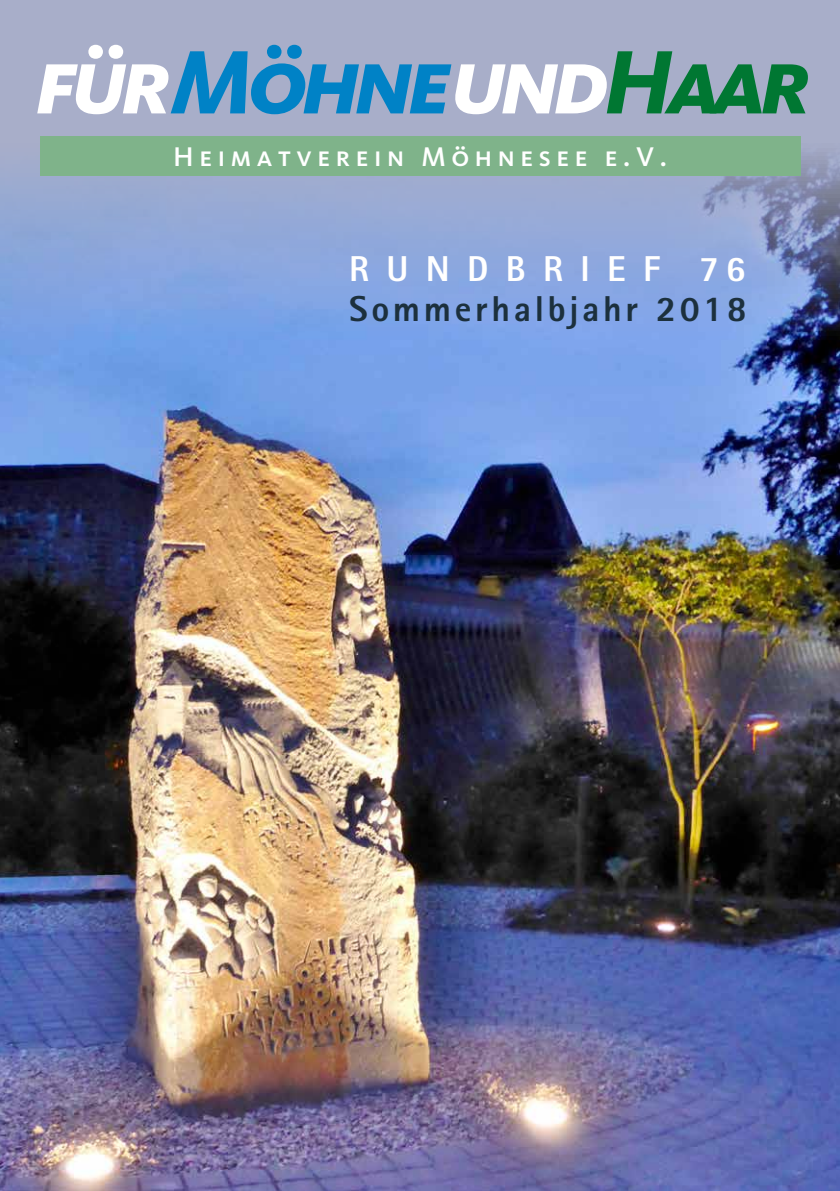
<style>
.page{position:relative;width:840px;height:1191px;background:#fff}
.page>*{position:absolute;margin:0;border:0;box-sizing:border-box;transform-origin:0 0}
.t1{font:93.2px "Kievit Extra Bold SC Italic";letter-spacing:-.055em;color:#fff}
.t2{font:800 36px "Rotis Sans Serif";letter-spacing:.1em;color:#1c303d}
.t3{font:800 36px "Rotis Sans Serif";letter-spacing:.48em;color:#fff}
.t4{font:28px "Kievit Medium SC";letter-spacing:.2em;color:#fff}
.s1{color:#0082c6}
.s2{color:#007732}
</style>
<div class="page">
<div style="left:0;top:0;width:839px;height:405px;background:#a8aec9"></div>
<img style="left:0;top:143px;width:839px;height:1048px">
<div style="left:40px;top:136px;width:759px;height:40px;background:#7fb38a"></div>
<h1 class="t1" style="left:35px;top:26px;width:776px">für<span class="s1">Möhne</span>und<span class="s2">Haar</span></h1>
<p class="t4" style="left:173px;top:141px;width:495px">Heimatverein Möhnesee e.V.</p>
<p class="t3" style="left:349px;top:245px;width:398px">RUNDBRIEF 76</p>
<p class="t2" style="left:349px;top:285px;width:399px">Sommerhalbjahr 2018</p>
</div>
